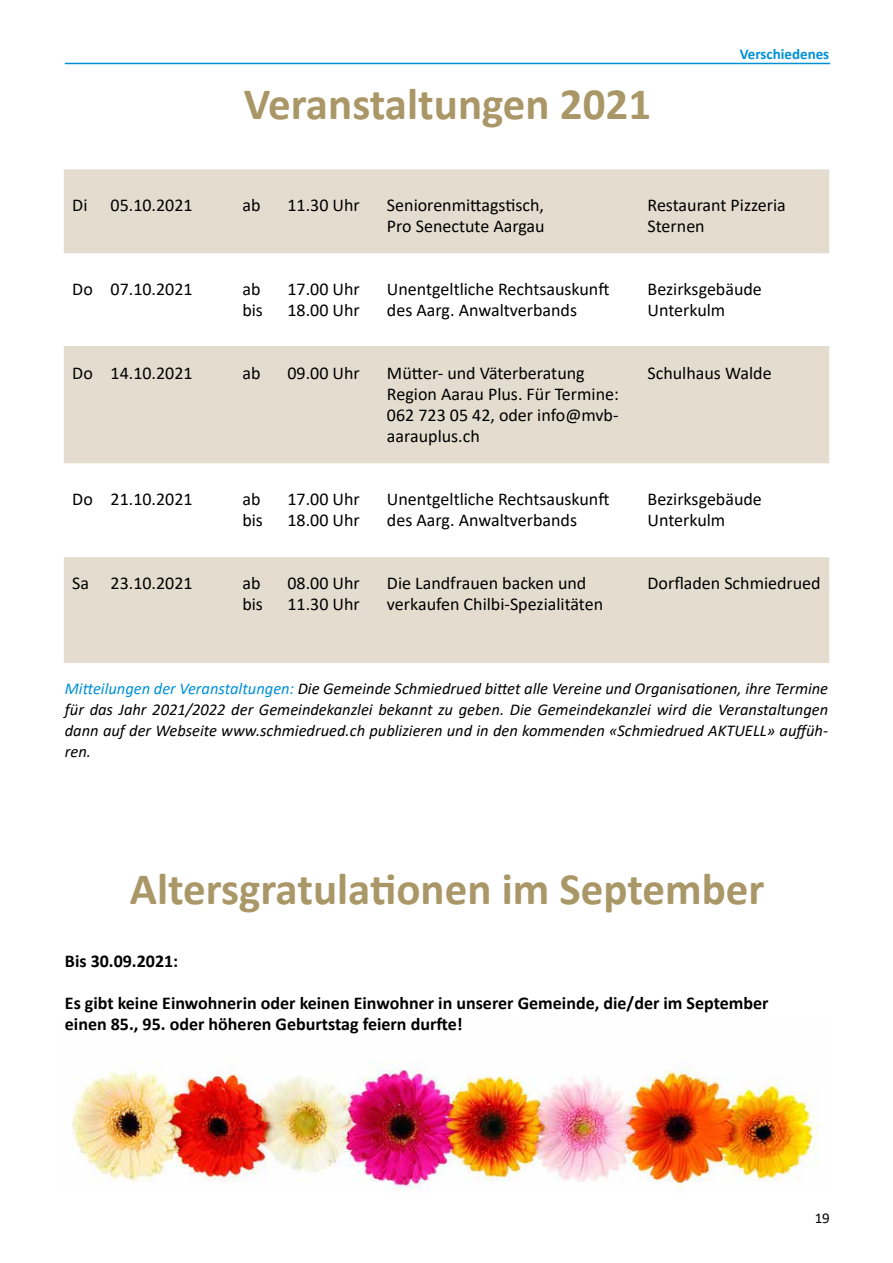
<style>
.page{position:relative;width:893px;height:1263px;background:#fff}
.page>*{position:absolute;margin:0;border:0;box-sizing:border-box;transform-origin:0 0}
.t1{font:700 45px "Calibri";color:#aa9767}
.t2{font:18px/21px "Calibri";color:#000}
.t3{font:700 18px/21px "Calibri";color:#000}
.t4{font:italic 16.5px/21px "Calibri";color:#000;text-align:justify}
.t5{font:700 15px "Calibri";color:#0090d7}
.t6{font:15px "Calibri";color:#000}
.s1{color:#0090d7}
</style>
<div class="page">
<img style="left:72px;top:1062px;width:746px;height:128px">
<svg style="left:64px;top:169px;width:765px;height:494px;fill:#e4ddcf"></svg>
<hr style="left:65px;top:63px;width:765px;height:1px;background:#0090d7">
<h1 class="t1" style="left:244px;top:72px;width:409px">Veranstaltungen 2021</h1>
<p class="t5" style="left:740px;top:44px;width:91px">Verschiedenes</p>
<p class="t2" style="left:72px;top:194px;width:17px">Di</p>
<p class="t2" style="left:111px;top:194px;width:84px">05.10.2021</p>
<p class="t2" style="left:242px;top:194px;width:20px">ab</p>
<p class="t2" style="left:287px;top:194px;width:74px">11.30 Uhr</p>
<p class="t2" style="left:387px;top:194px;width:159px">Seniorenmittagstisch,<br>Pro Senectute Aargau</p>
<p class="t2" style="left:647px;top:194px;width:140px">Restaurant Pizzeria<br>Sternen</p>
<p class="t2" style="left:72px;top:278px;width:122px">Do 07.10.2021</p>
<p class="t2" style="left:242px;top:278px;width:22px">ab bis</p>
<p class="t2" style="left:287px;top:278px;width:74px">17.00 Uhr<br>18.00 Uhr</p>
<p class="t2" style="left:387px;top:278px;width:224px">Unentgeltliche Rechtsauskunft des Aarg. Anwaltverbands</p>
<p class="t2" style="left:647px;top:278px;width:116px">Bezirksgebäude<br>Unterkulm</p>
<p class="t2" style="left:72px;top:362px;width:122px">Do 14.10.2021</p>
<p class="t2" style="left:242px;top:362px;width:20px">ab</p>
<p class="t2" style="left:287px;top:362px;width:74px">09.00 Uhr</p>
<p class="t2" style="left:387px;top:362px;width:233px">Mütter- und Väterberatung<br>Region Aarau Plus. Für Termine:<br>062 723 05 42, oder info@mvb&shy;aarauplus.ch</p>
<p class="t2" style="left:647px;top:362px;width:126px">Schulhaus Walde</p>
<p class="t2" style="left:72px;top:488px;width:122px">Do 21.10.2021</p>
<p class="t2" style="left:242px;top:488px;width:22px">ab bis</p>
<p class="t2" style="left:287px;top:488px;width:74px">17.00 Uhr<br>18.00 Uhr</p>
<p class="t2" style="left:387px;top:488px;width:224px">Unentgeltliche Rechtsauskunft des Aarg. Anwaltverbands</p>
<p class="t2" style="left:647px;top:488px;width:116px">Bezirksgebäude<br>Unterkulm</p>
<p class="t2" style="left:72px;top:572px;width:122px">Sa 23.10.2021</p>
<p class="t2" style="left:242px;top:572px;width:22px">ab bis</p>
<p class="t2" style="left:287px;top:572px;width:74px">08.00 Uhr<br>11.30 Uhr</p>
<p class="t2" style="left:387px;top:572px;width:218px">Die Landfrauen backen und verkaufen Chilbi-Spezialitäten</p>
<p class="t2" style="left:647px;top:572px;width:175px">Dorfladen Schmiedrued</p>
<p class="t4" style="left:65px;top:677px;width:765px"><span class="s1">Mitteilungen der Veranstaltungen:</span> Die Gemeinde Schmiedrued bittet alle Vereine und Organisationen, ihre Termine für das Jahr 2021/2022 der Gemeindekanzlei bekannt zu geben. Die Gemeindekanzlei wird die Veranstaltungen dann auf der Webseite www.schmiedrued.ch publizieren und in den kommenden «Schmiedrued AKTUELL» auffüh&shy;ren.</p>
<h1 class="t1" style="left:130px;top:857px;width:636px">Altersgratulationen im September</h1>
<p class="t3" style="left:65px;top:950px;width:115px">Bis 30.09.2021:</p>
<p class="t3" style="left:65px;top:992px;width:705px">Es gibt keine Einwohnerin oder keinen Einwohner in unserer Gemeinde, die/der im September einen 85., 95. oder höheren Geburtstag feiern durfte!</p>
<p class="t6" style="left:815px;top:1208px;width:17px">19</p>
</div>
